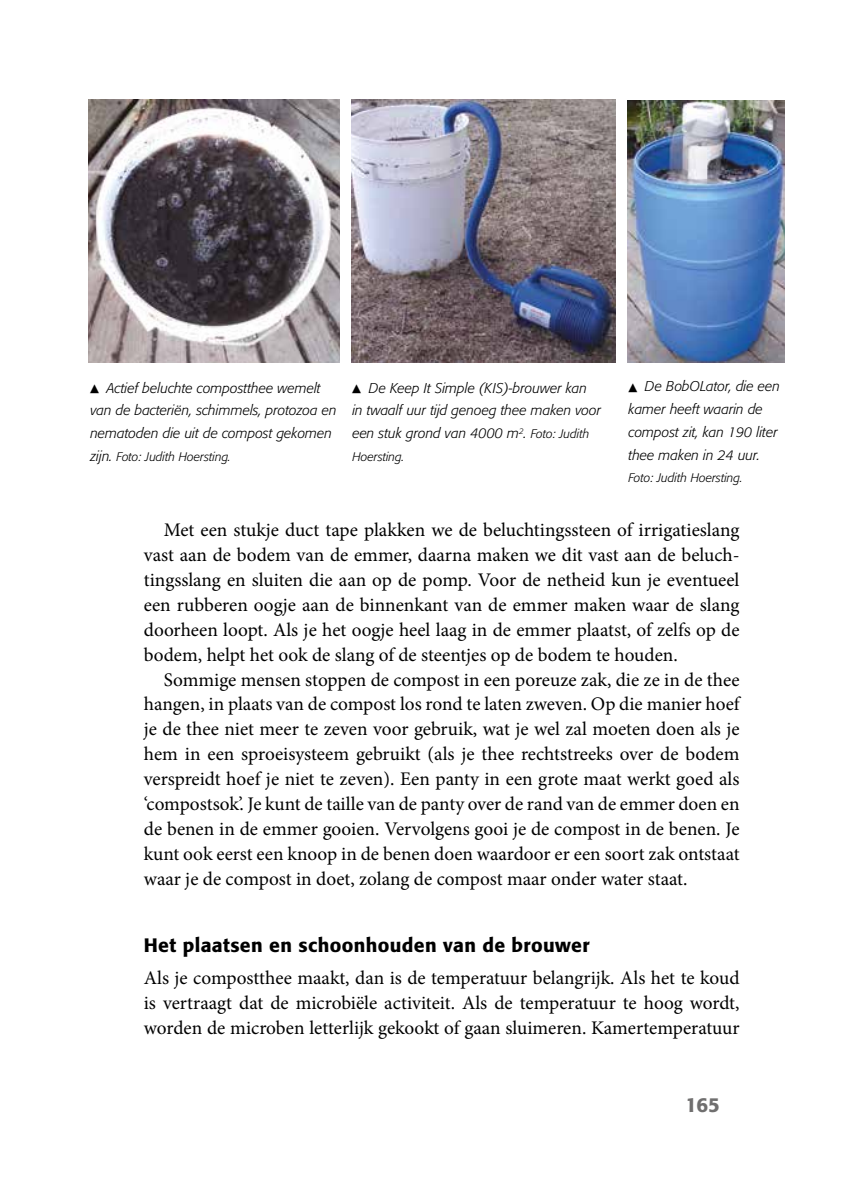
<style>
.page{position:relative;width:846px;height:1192px;background:#fff}
.page>*{position:absolute;margin:0;border:0;box-sizing:border-box;transform-origin:0 0}
.t1{font:500 20.12px "Formata";color:#706f6f}
.t2{font:19.25px/31.8px "Minion Pro";color:#000}
.t3{font:italic 300 14px/22.8px "Formata";color:#000}
.t4{font:italic 300 12.25px "Formata";color:#000}
.s1{font-size:14px}
.s2{font-size:12.25px}
.s3{font-family:"Formata";font-weight:500}
</style>
<div class="page">
<img style="left:88px;top:99px;width:251px;height:263px">
<img style="left:351px;top:99px;width:264px;height:263px">
<img style="left:627px;top:100px;width:157px;height:262px">
<p class="t3" style="left:90px;top:376px;width:248px;text-align:center">Actief beluchte compostthee wemelt<br>van de bacteriën, schimmels, protozoa en nematoden die uit de compost gekomen</p>
<p class="t4" style="left:90px;top:449px;width:142px"><span class="s1">zijn.</span> Foto: Judith Hoersting.</p>
<p class="t3" style="left:352px;top:376px;width:250px;text-indent:16px">De Keep It Simple (KIS)-brouwer kan<br>in twaalf uur tijd genoeg thee maken voor een stuk grond van 4000 m<sup>2</sup>. <span class="s2">Foto: Judith</span></p>
<p class="t4" style="left:352px;top:449px;width:54px">Hoersting.</p>
<p class="t3" style="left:628px;top:375px;width:153px;text-indent:16px">De BobOLator, die een kamer heeft waarin de compost zit, kan 190 liter thee maken in 24 uur.</p>
<p class="t4" style="left:628px;top:471px;width:116px">Foto: Judith Hoersting.</p>
<p class="t2" style="left:164px;top:514px;width:577px">Met een stukje duct tape plakken we de beluchtingssteen of irrigatieslang</p>
<p class="t2" style="left:144px;top:539px;width:597px">vast aan de bodem van de emmer, daarna maken we dit vast aan de beluch-</p>
<p class="t2" style="left:144px;top:564px;width:597px">tingsslang en sluiten die aan op de pomp. Voor de netheid kun je eventueel</p>
<p class="t2" style="left:144px;top:589px;width:597px">een rubberen oogje aan de binnenkant van de emmer maken waar de slang</p>
<p class="t2" style="left:144px;top:613px;width:597px">doorheen loopt. Als je het oogje heel laag in de emmer plaatst, of zelfs op de</p>
<p class="t2" style="left:144px;top:638px;width:535px">bodem, helpt het ook de slang of de steentjes op de bodem te houden.</p>
<p class="t2" style="left:164px;top:663px;width:577px">Sommige mensen stoppen de compost in een poreuze zak, die ze in de thee</p>
<p class="t2" style="left:144px;top:688px;width:597px">hangen, in plaats van de compost los rond te laten zweven. Op die manier hoef</p>
<p class="t2" style="left:144px;top:713px;width:597px">je de thee niet meer te zeven voor gebruik, wat je wel zal moeten doen als je</p>
<p class="t2" style="left:144px;top:738px;width:597px">hem in een sproeisysteem gebruikt (als je thee rechtstreeks over de bodem</p>
<p class="t2" style="left:144px;top:763px;width:597px">verspreidt hoef je niet te zeven). Een panty in een grote maat werkt goed als</p>
<p class="t2" style="left:144px;top:787px;width:597px">‘compostsok’. Je kunt de taille van de panty over de rand van de emmer doen en</p>
<p class="t2" style="left:144px;top:812px;width:597px">de benen in de emmer gooien. Vervolgens gooi je de compost in de benen. Je</p>
<p class="t2" style="left:144px;top:837px;width:597px">kunt ook eerst een knoop in de benen doen waardoor er een soort zak ontstaat</p>
<p class="t2" style="left:144px;top:862px;width:545px">waar je de compost in doet, zolang de compost maar onder water staat.</p>
<p class="t2" style="left:144px;top:930px;width:597px"><span class="s3">Het plaatsen en schoonhouden van de brouwer<br></span>Als je compostthee maakt, dan is de temperatuur belangrijk. Als het te koud</p>
<p class="t2" style="left:144px;top:990px;width:597px;line-height:24.8px">is vertraagt dat de microbiële activiteit. Als de temperatuur te hoog wordt, worden de microben letterlijk gekookt of gaan sluimeren. Kamertemperatuur</p>
<p class="t1" style="left:685px;top:1092px;width:36px">165</p>
</div>
